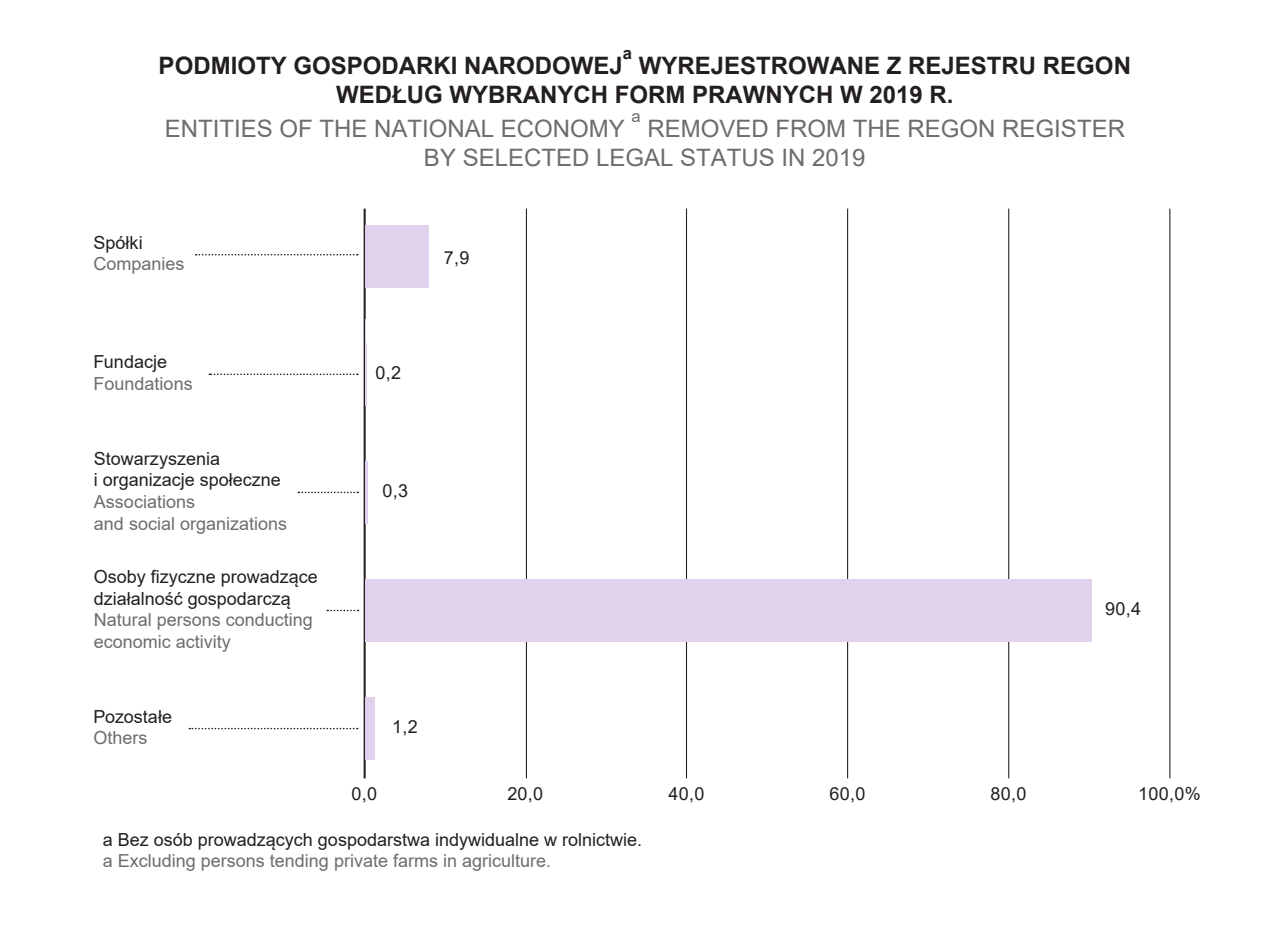
<style>
.page{position:relative;width:1278px;height:951px;background:#fff}
.page>*{position:absolute;margin:0;border:0;box-sizing:border-box;transform-origin:0 0}
.t1{font:700 24px/28.8px "Arial";color:#231f20}
.t2{font:24px/28.8px "Arial";color:#6c6d70}
.t3{font:18px/21.6px "Arial";color:#231f20}
.t4{font:18px/21.6px "Arial";color:#6c6d70}
.t5{font:700 16.5px "Arial";color:#231f20}
.t6{font:16.5px "Arial";color:#6c6d70}
</style>
<div class="page">
<hr style="left:363px;top:209px;width:3px;height:569px;background:#231f20">
<hr style="left:526px;top:209px;width:1px;height:569px;background:#231f20">
<hr style="left:686px;top:209px;width:1px;height:569px;background:#231f20">
<hr style="left:847px;top:209px;width:1px;height:569px;background:#231f20">
<hr style="left:1008px;top:209px;width:1px;height:569px;background:#231f20">
<hr style="left:1169px;top:209px;width:1px;height:569px;background:#231f20">
<svg style="left:196px;top:254px;width:162px;height:1px"></svg>
<svg style="left:209px;top:374px;width:149px;height:1px"></svg>
<svg style="left:298px;top:492px;width:60px;height:1px"></svg>
<svg style="left:327px;top:610px;width:31px;height:1px"></svg>
<svg style="left:189px;top:728px;width:169px;height:1px"></svg>
<div style="left:365px;top:225px;width:64px;height:62px;background:#e0d2ec"></div>
<hr style="left:365px;top:320px;width:1px;height:62px;background:#e0d2ec">
<hr style="left:365px;top:343px;width:2px;height:63px;background:#e0d2ec">
<hr style="left:365px;top:461px;width:3px;height:62px;background:#e0d2ec">
<div style="left:365px;top:579px;width:726px;height:63px;background:#e0d2ec"></div>
<div style="left:365px;top:698px;width:10px;height:62px;background:#e0d2ec"></div>
<p class="t5" style="left:623px;top:41px;width:11px">a</p>
<h1 class="t1" style="left:336px;top:51px;width:796px;text-indent:303px">WYREJESTROWANE Z REJESTRU REGON<br>WEDŁUG WYBRANYCH FORM PRAWNYCH W 2019 R.</h1>
<h1 class="t2" style="left:165px;top:114px;width:462px">ENTITIES OF THE NATIONAL ECONOMY</h1>
<h1 class="t1" style="left:159px;top:51px;width:466px">PODMIOTY GOSPODARKI NARODOWEJ</h1>
<p class="t6" style="left:631px;top:104px;width:11px">a</p>
<h1 class="t2" style="left:424px;top:114px;width:702px;text-indent:223px">REMOVED FROM THE REGON REGISTER<br>BY SELECTED LEGAL STATUS IN 2019</h1>
<p class="t3" style="left:94px;top:232px;width:51px">Spółki</p>
<p class="t4" style="left:94px;top:253px;width:93px">Companies</p>
<p class="t3" style="left:94px;top:351px;width:75px">Fundacje</p>
<p class="t4" style="left:94px;top:373px;width:101px">Foundations</p>
<p class="t3" style="left:94px;top:448px;width:188px">Stowarzyszenia<br>i organizacje społeczne</p>
<p class="t4" style="left:94px;top:491px;width:195px">Associations<br>and social organizations</p>
<p class="t3" style="left:94px;top:566px;width:226px">Osoby fizyczne prowadzące działalność gospodarczą</p>
<p class="t4" style="left:94px;top:609px;width:221px">Natural persons conducting economic activity</p>
<p class="t3" style="left:94px;top:705px;width:80px">Pozostałe</p>
<p class="t4" style="left:94px;top:727px;width:56px">Others</p>
<p class="t3" style="left:375px;top:362px;width:27px">0,2</p>
<p class="t3" style="left:444px;top:247px;width:27px">7,9</p>
<p class="t3" style="left:382px;top:480px;width:27px">0,3</p>
<p class="t3" style="left:392px;top:716px;width:27px">1,2</p>
<p class="t3" style="left:1105px;top:598px;width:37px">90,4</p>
<p class="t3" style="left:351px;top:782px;width:27px">0,0</p>
<p class="t3" style="left:507px;top:782px;width:37px">20,0</p>
<p class="t3" style="left:668px;top:782px;width:37px">40,0</p>
<p class="t3" style="left:829px;top:782px;width:37px">60,0</p>
<p class="t3" style="left:990px;top:782px;width:37px">80,0</p>
<p class="t3" style="left:1138px;top:782px;width:64px">100,0%</p>
<p class="t3" style="left:103px;top:828px;width:541px">a Bez osób prowadzących gospodarstwa indywidualne w rolnictwie.</p>
<p class="t4" style="left:103px;top:850px;width:450px">a Excluding persons tending private farms in agriculture.</p>
</div>
